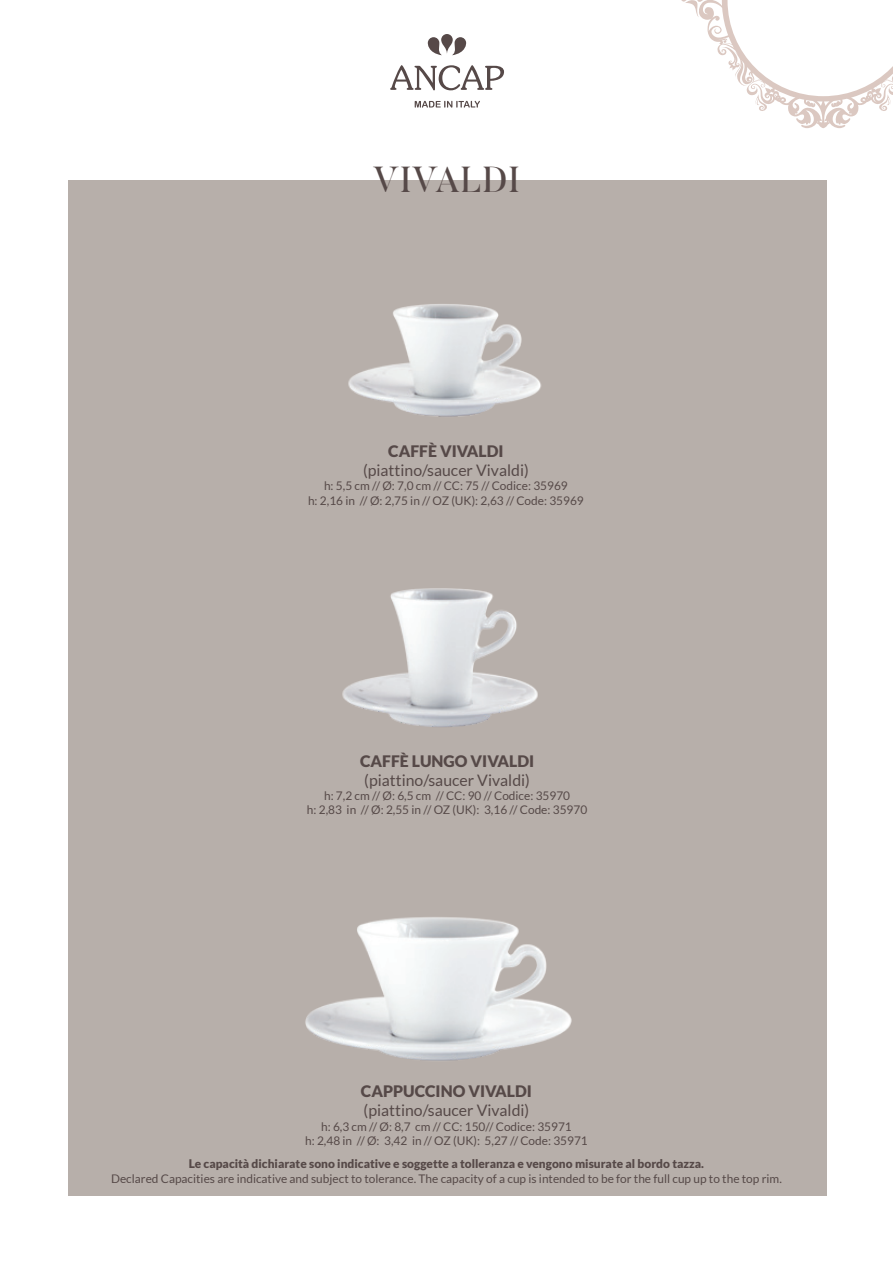
<style>
.page{position:relative;width:893px;height:1263px;background:#fff}
.page>*{position:absolute;margin:0;border:0;box-sizing:border-box;transform-origin:0 0}
.t1{font:36px "Butler";color:#564948}
.t2{font:15.9px "Lato";color:#564948}
.t3{font:900 15.9px "Lato";color:#564948}
.t4{font:11.85px "Lato";color:#564948}
.t5{font:900 11.85px "Lato";color:#564948}
</style>
<div class="page">
<div style="left:68px;top:180px;width:758px;height:1015px;background:#b7afaa"></div>
<svg style="left:390px;top:65px;width:114px;height:25px"></svg>
<svg style="left:415px;top:101px;width:65px;height:7px"></svg>
<svg style="left:427px;top:34px;width:40px;height:21px"></svg>
<svg style="left:681px;top:0;width:212px;height:128px"></svg>
<img style="left:348px;top:304px;width:194px;height:113px">
<img style="left:305px;top:917px;width:267px;height:144px">
<img style="left:342px;top:588px;width:196px;height:139px">
<p class="t1" style="left:373px;top:157px;width:149px">VIVALDI</p>
<p class="t3" style="left:388px;top:442px;width:117px">CAFFÈ VIVALDI</p>
<p class="t2" style="left:363px;top:461px;width:167px">(piattino/saucer Vivaldi)</p>
<p class="t4" style="left:324px;top:479px;width:245px">h: 5,5 cm // Ø: 7,0 cm // CC: 75 // Codice: 35969</p>
<p class="t4" style="left:308px;top:494px;width:277px">h: 2,16 in // Ø: 2,75 in // OZ (UK): 2,63 // Code: 35969</p>
<p class="t3" style="left:360px;top:751px;width:176px">CAFFÈ LUNGO VIVALDI</p>
<p class="t2" style="left:364px;top:771px;width:167px">(piattino/saucer Vivaldi)</p>
<p class="t4" style="left:324px;top:789px;width:248px">h: 7,2 cm // Ø: 6,5 cm // CC: 90 // Codice: 35970</p>
<p class="t4" style="left:307px;top:803px;width:282px">h: 2,83 in // Ø: 2,55 in // OZ (UK): 3,16 // Code: 35970</p>
<p class="t3" style="left:361px;top:1082px;width:173px">CAPPUCCINO VIVALDI</p>
<p class="t2" style="left:364px;top:1102px;width:167px">(piattino/saucer Vivaldi)</p>
<p class="t4" style="left:321px;top:1120px;width:252px">h: 6,3 cm // Ø: 8,7 cm // CC: 150// Codice: 35971</p>
<p class="t4" style="left:305px;top:1134px;width:284px">h: 2,48 in // Ø: 3,42 in // OZ (UK): 5,27 // Code: 35971</p>
<p class="t5" style="left:189px;top:1157px;width:517px">Le capacità dichiarate sono indicative e soggette a tolleranza e vengono misurate al bordo tazza.</p>
<p class="t4" style="left:111px;top:1172px;width:672px">Declared Capacities are indicative and subject to tolerance. The capacity of a cup is intended to be for the full cup up to the top rim.</p>
</div>
